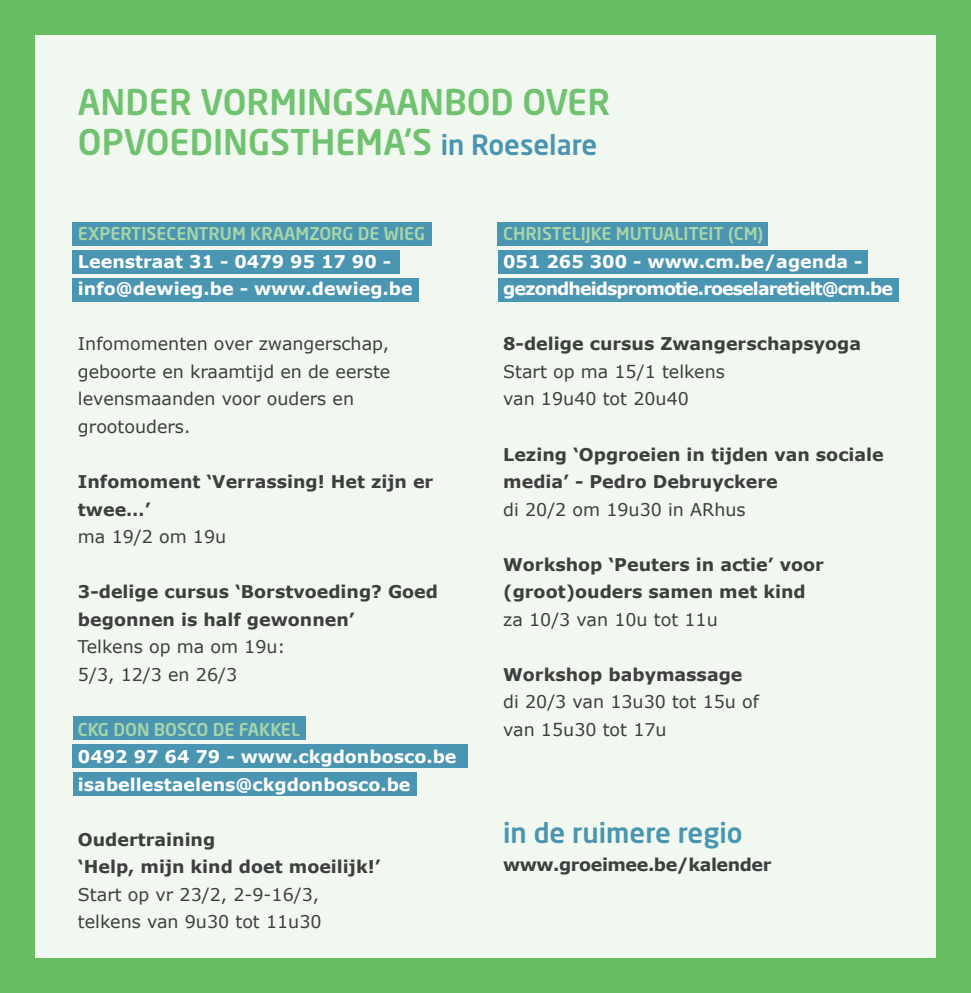
<style>
.page{position:relative;width:971px;height:993px;background:#fff}
.page>*{position:absolute;margin:0;border:0;box-sizing:border-box;transform-origin:0 0}
.t1{font:35px/40px "Neo Sans Std Medium TR";color:#70c270}
.t2{font:27.5px "Neo Sans Std Medium TR";color:#4a95b1}
.t3{font:700 17.5px/27.5px "Verdana";color:#3e3e3f}
.t4{font:17.5px/27.5px "Verdana";color:#3e3e3f}
.t5{font:700 17.5px/27.5px "Verdana";color:#fff}
.t6{font:17.5px "Neo Sans Std Medium TR";color:#a8d6a8}
.t7{font:700 17.5px/27.5px "Verdana";letter-spacing:-.055em;color:#fff}
.t8{font:700 17.5px "Verdana";letter-spacing:-.025em;color:#3e3e3f}
.s1{font-size:27.5px;color:#4a95b1}
</style>
<div class="page">
<div style="left:0;top:0;width:971px;height:992px;background:#65bc61"></div>
<div style="left:35px;top:35px;width:900px;height:922px;background:#f1f8ef"></div>
<div style="left:73px;top:221px;width:359px;height:24px;background:#4a95b1"></div>
<div style="left:73px;top:249px;width:327px;height:24px;background:#4a95b1"></div>
<div style="left:73px;top:277px;width:346px;height:24px;background:#4a95b1"></div>
<div style="left:498px;top:221px;width:270px;height:24px;background:#4a95b1"></div>
<div style="left:73px;top:716px;width:232px;height:24px;background:#4a95b1"></div>
<div style="left:498px;top:249px;width:369px;height:24px;background:#4a95b1"></div>
<div style="left:73px;top:744px;width:395px;height:24px;background:#4a95b1"></div>
<div style="left:498px;top:277px;width:400px;height:24px;background:#4a95b1"></div>
<div style="left:73px;top:772px;width:343px;height:24px;background:#4a95b1"></div>
<h1 class="t1" style="left:78px;top:82px;width:534px">ANDER VORMINGSAANBOD OVER<br>OPVOEDINGSTHEMA’S <span class="s1">in Roeselare</span></h1>
<p class="t6" style="left:78px;top:223px;width:349px">EXPERTISECENTRUM KRAAMZORG DE WIEG</p>
<p class="t5" style="left:78px;top:248px;width:336px">Leenstraat 31 - 0479 95 17 90 - info@dewieg.be - www.dewieg.be</p>
<p class="t4" style="left:78px;top:330px;width:314px">Infomomenten over zwangerschap, geboorte en kraamtijd en de eerste levensmaanden voor ouders en grootouders.</p>
<p class="t3" style="left:78px;top:468px;width:357px">Infomoment ‘Verrassing! Het zijn er twee…’</p>
<p class="t4" style="left:78px;top:523px;width:150px">ma 19/2 om 19u</p>
<p class="t3" style="left:78px;top:578px;width:362px">3-delige cursus ‘Borstvoeding? Goed begonnen is half gewonnen’</p>
<p class="t4" style="left:78px;top:633px;width:209px">Telkens op ma om 19u:<br>5/3, 12/3 en 26/3</p>
<p class="t6" style="left:78px;top:718px;width:224px">CKG DON BOSCO DE FAKKEL</p>
<p class="t5" style="left:78px;top:743px;width:380px">0492 97 64 79 - www.ckgdonbosco.be isabellestaelens@ckgdonbosco.be</p>
<p class="t3" style="left:78px;top:825px;width:304px">Oudertraining<br>‘Help, mijn kind doet moeilijk!’</p>
<p class="t4" style="left:78px;top:880px;width:245px">Start op vr 23/2, 2-9-16/3, telkens van 9u30 tot 11u30</p>
<p class="t6" style="left:503px;top:223px;width:262px">CHRISTELIJKE MUTUALITEIT (CM)</p>
<p class="t7" style="left:503px;top:248px;width:391px">051 265 300 - www.cm.be/agenda - gezondheidspromotie.roeselaretielt@cm.be</p>
<p class="t3" style="left:503px;top:330px;width:359px">8-delige cursus Zwangerschapsyoga</p>
<p class="t4" style="left:503px;top:358px;width:223px">Start op ma 15/1 telkens van 19u40 tot 20u40</p>
<p class="t3" style="left:503px;top:440px;width:382px">Lezing ‘Opgroeien in tijden van sociale media’ - Pedro Debruyckere</p>
<p class="t4" style="left:503px;top:495px;width:244px">di 20/2 om 19u30 in ARhus</p>
<p class="t3" style="left:503px;top:550px;width:322px">Workshop ‘Peuters in actie’ voor (groot)ouders samen met kind</p>
<p class="t4" style="left:503px;top:605px;width:216px">za 10/3 van 10u tot 11u</p>
<p class="t3" style="left:503px;top:660px;width:241px">Workshop babymassage</p>
<p class="t4" style="left:503px;top:688px;width:257px">di 20/3 van 13u30 tot 15u of van 15u30 tot 17u</p>
<h2 class="t2" style="left:503px;top:815px;width:241px">in de ruimere regio</h2>
<p class="t8" style="left:503px;top:852px;width:270px">www.groeimee.be/kalender</p>
</div>
